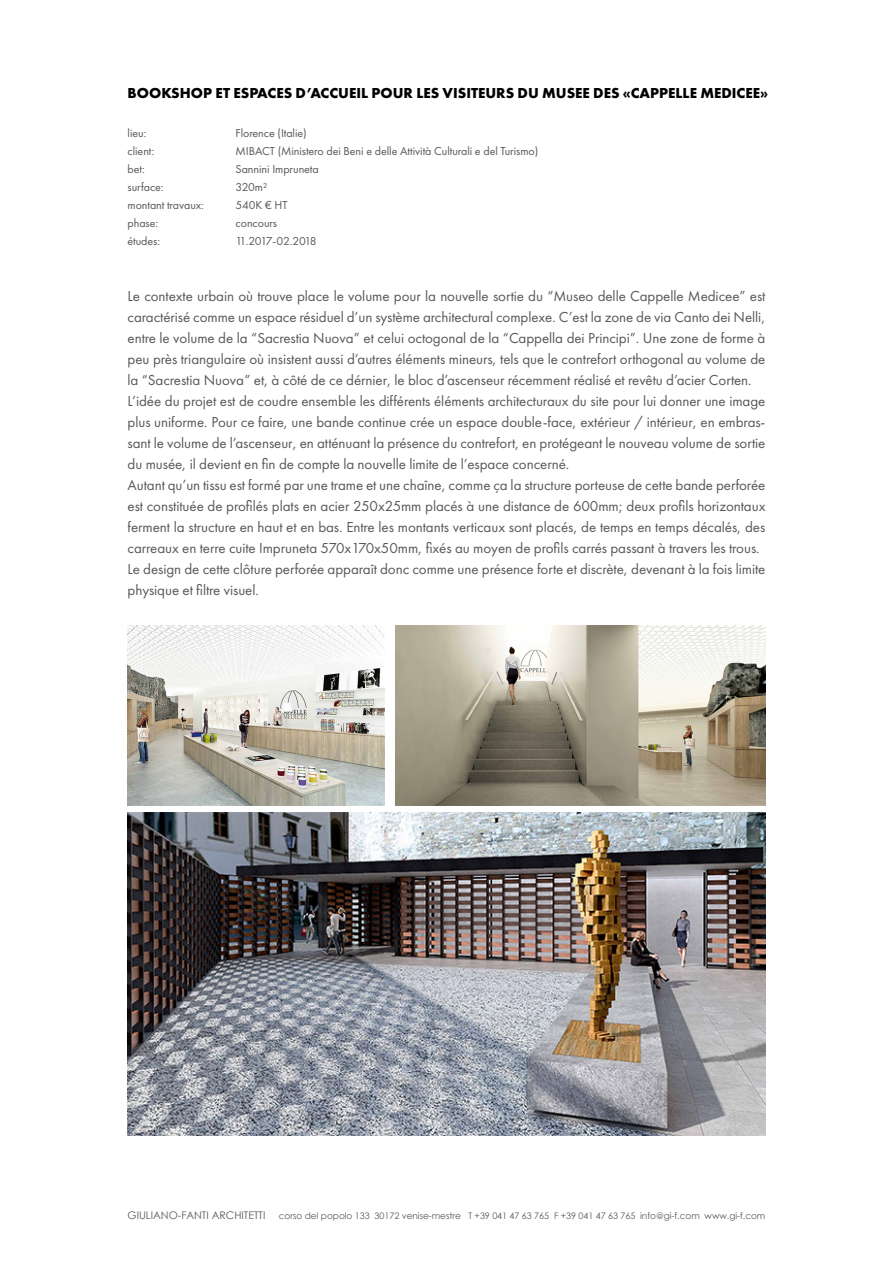
<style>
.page{position:relative;width:893px;height:1263px;background:#fff}
.page>*{position:absolute;margin:0;border:0;box-sizing:border-box;transform-origin:0 0}
.t1{font:15px/21px "Futura PT";letter-spacing:-.005em;color:#57585a;text-align:justify}
.t2{font:700 15px "Futura PT";color:#000}
.t3{font:12px "Futura PT";letter-spacing:-.005em;color:#57585a}
.t4{font:12px "Futura PT";letter-spacing:-.105em;color:#57585a}
.t5{font:10.5px "Century Gothic";color:#57585a}
.t6{font:9px "Century Gothic";letter-spacing:-.005em;color:#57585a}
</style>
<div class="page">
<img style="left:128px;top:812px;width:637px;height:323px">
<img style="left:128px;top:625px;width:257px;height:181px">
<img style="left:395px;top:625px;width:370px;height:181px">
<p class="t2" style="left:128px;top:83px;width:642px">BOOKSHOP ET ESPACES D’ACCUEIL POUR LES VISITEURS DU MUSEE DES «CAPPELLE MEDICEE»</p>
<p class="t3" style="left:128px;top:126px;width:20px">lieu:</p>
<p class="t3" style="left:236px;top:126px;width:73px">Florence (Italie)</p>
<p class="t3" style="left:128px;top:144px;width:28px">client:</p>
<p class="t3" style="left:236px;top:144px;width:304px">MIBACT (Ministero dei Beni e delle Attività Culturali e del Turismo)</p>
<p class="t3" style="left:128px;top:162px;width:19px">bet:</p>
<p class="t3" style="left:236px;top:162px;width:85px">Sannini Impruneta</p>
<p class="t3" style="left:128px;top:180px;width:38px">surface:</p>
<p class="t3" style="left:236px;top:180px;width:33px">320m²</p>
<p class="t3" style="left:128px;top:198px;width:78px">montant travaux:</p>
<p class="t3" style="left:236px;top:198px;width:53px">540K € HT</p>
<p class="t3" style="left:128px;top:216px;width:32px">phase:</p>
<p class="t3" style="left:236px;top:216px;width:43px">concours</p>
<p class="t3" style="left:128px;top:234px;width:34px">études:</p>
<p class="t4" style="left:236px;top:234px;width:83px">11.2017-02.2018</p>
<p class="t1" style="left:128px;top:285px;width:639px">Le contexte urbain où trouve place le volume pour la nouvelle sortie du “Museo delle Cappelle Medicee” est caractérisé comme un espace résiduel d’un système architectural complexe. C’est la zone de via Canto dei Nelli, entre le volume de la “Sacrestia Nuova” et celui octogonal de la “Cappella dei Principi”. Une zone de forme à peu près triangulaire où insistent aussi d’autres éléments mineurs, tels que le contrefort orthogonal au volume de la “Sacrestia Nuova” et, à côté de ce dérnier, le bloc d’ascenseur récemment réalisé et revêtu d’acier Corten.</p>
<p class="t1" style="left:128px;top:390px;width:639px">L’idée du projet est de coudre ensemble les différents éléments architecturaux du site pour lui donner une image plus uniforme. Pour ce faire, une bande continue crée un espace double-face, extérieur / intérieur, en embras&shy;sant le volume de l’ascenseur, en atténuant la présence du contrefort, en protégeant le nouveau volume de sortie du musée, il devient en fin de compte la nouvelle limite de l’espace concerné.</p>
<p class="t1" style="left:128px;top:474px;width:639px">Autant qu’un tissu est formé par une trame et une chaîne, comme ça la structure porteuse de cette bande perforée est constituée de profilés plats en acier 250x25mm placés à une distance de 600mm; deux profils horizontaux ferment la structure en haut et en bas. Entre les montants verticaux sont placés, de temps en temps décalés, des carreaux en terre cuite Impruneta 570x170x50mm, fixés au moyen de profils carrés passant à travers les trous.</p>
<p class="t1" style="left:128px;top:558px;width:639px">Le design de cette clôture perforée apparaît donc comme une présence forte et discrète, devenant à la fois limite physique et filtre visuel.</p>
<p class="t5" style="left:128px;top:1208px;width:139px">GIULIANO-FANTI ARCHITETTI</p>
<p class="t6" style="left:279px;top:1209px;width:488px">corso del popolo 133 30172 venise-mestre T +39 041 47 63 765 F +39 041 47 63 765 info@gi-f.com www.gi-f.com</p>
</div>
